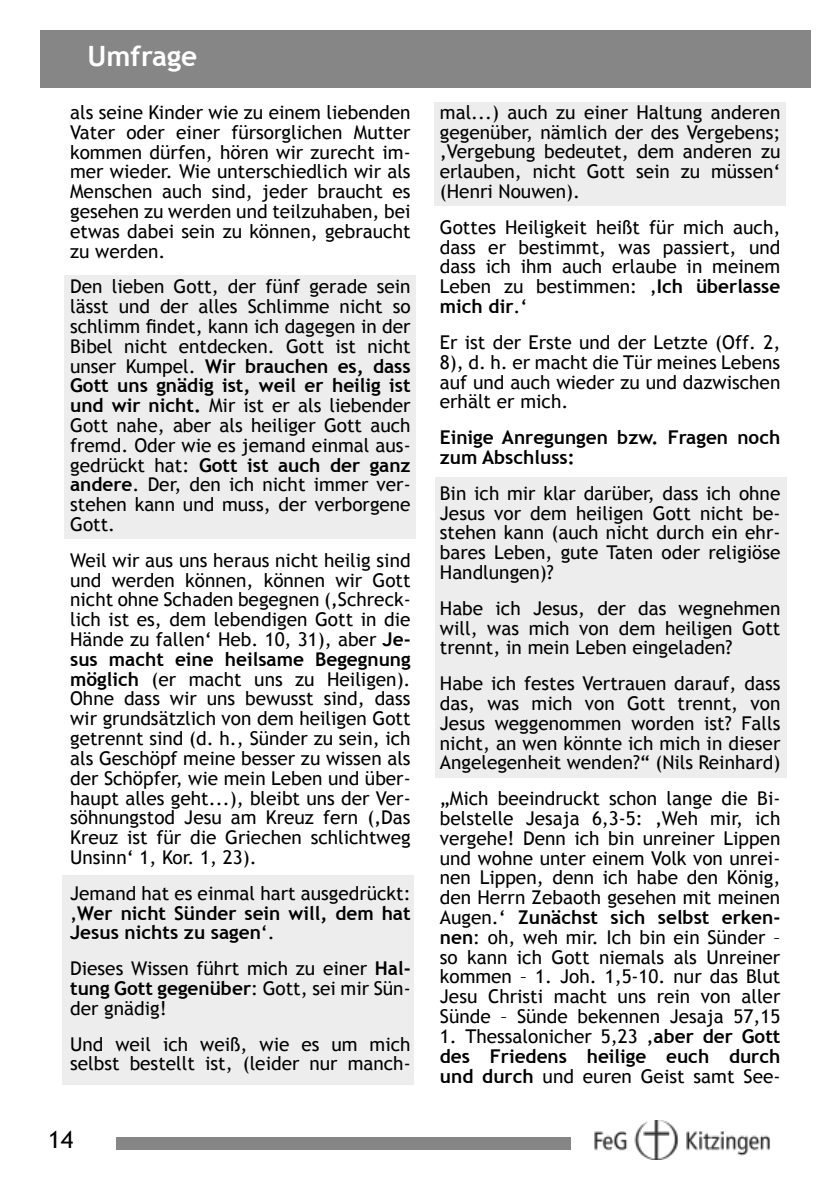
<style>
.page{position:relative;width:840px;height:1191px;background:#fff}
.page>*{position:absolute;margin:0;border:0;box-sizing:border-box;transform-origin:0 0}
.t1{font:700 28px "Trebuchet MS";color:#fff}
.t2{font:24px "Trebuchet MS";color:#000}
.t3{font:19px/19.8px "Trebuchet MS";color:#000;text-align:justify}
.t4{font:700 19px/19.8px "Trebuchet MS";color:#000;text-align:justify}
.s1{font-weight:700}
.s2{font-weight:400}
</style>
<div class="page">
<div style="left:40px;top:30px;width:770px;height:57px;background:#868686"></div>
<div style="left:116px;top:1137px;width:454px;height:12px;background:#868686"></div>
<img style="left:594px;top:1120px;width:176px;height:39px">
<div style="left:433px;top:102px;width:352px;height:104px;background:#ededed"></div>
<div style="left:64px;top:275px;width:352px;height:264px;background:#ededed"></div>
<div style="left:434px;top:478px;width:352px;height:300px;background:#ededed"></div>
<div style="left:62px;top:874px;width:352px;height:210px;background:#ededed"></div>
<h1 class="t1" style="left:87px;top:39px;width:111px">Umfrage</h1>
<p class="t3" style="left:70px;top:103px;width:342px">als seine Kinder wie zu einem liebenden Vater oder einer fürsorglichen Mutter kommen dürfen, hören wir zurecht im&shy;mer wieder. Wie unterschiedlich wir als Menschen auch sind, jeder braucht es gesehen zu werden und teilzuhaben, bei etwas dabei sein zu können, gebraucht zu werden.</p>
<p class="t3" style="left:70px;top:277px;width:342px">Den lieben Gott, der fünf gerade sein lässt und der alles Schlimme nicht so schlimm findet, kann ich dagegen in der Bibel nicht entdecken. Gott ist nicht unser Kumpel. <span class="s1">Wir brauchen es, dass Gott uns gnädig ist, weil er heilig ist und wir nicht.</span> Mir ist er als liebender Gott nahe, aber als heiliger Gott auch fremd. Oder wie es jemand einmal aus&shy;gedrückt hat: <span class="s1">Gott ist auch der ganz andere</span>. Der, den ich nicht immer ver&shy;stehen kann und muss, der verborgene Gott.</p>
<p class="t3" style="left:70px;top:550px;width:342px">Weil wir aus uns heraus nicht heilig sind und werden können, können wir Gott nicht ohne Schaden begegnen (‚Schreck&shy;lich ist es, dem lebendigen Gott in die Hände zu fallen‘ Heb. 10, 31), aber <span class="s1">Je&shy;sus macht eine heilsame Begegnung möglich</span> (er macht uns zu Heiligen).<br>Ohne dass wir uns bewusst sind, dass wir grundsätzlich von dem heiligen Gott getrennt sind (d. h., Sünder zu sein, ich als Geschöpf meine besser zu wissen als der Schöpfer, wie mein Leben und über&shy;haupt alles geht...), bleibt uns der Ver&shy;söhnungstod Jesu am Kreuz fern (‚Das Kreuz ist für die Griechen schlichtweg Unsinn‘ 1, Kor. 1, 23).</p>
<p class="t4" style="left:70px;top:883px;width:342px"><span class="s2">Jemand hat es einmal hart ausgedrückt: ‚</span>Wer nicht Sünder sein will, dem hat Jesus nichts zu sagen<span class="s2">‘.</span></p>
<p class="t3" style="left:70px;top:958px;width:342px">Dieses Wissen führt mich zu einer <span class="s1">Hal&shy;tung Gott gegenüber</span>: Gott, sei mir Sün&shy;der gnädig!</p>
<p class="t3" style="left:70px;top:1034px;width:342px">Und weil ich weiß, wie es um mich selbst bestellt ist, (leider nur manch-</p>
<p class="t2" style="left:48px;top:1125px;width:27px">14</p>
<p class="t3" style="left:439px;top:102px;width:342px">mal...) auch zu einer Haltung anderen gegenüber, nämlich der des Vergebens; ‚Vergebung bedeutet, dem anderen zu erlauben, nicht Gott sein zu müssen‘ (Henri Nouwen).</p>
<p class="t3" style="left:439px;top:217px;width:342px">Gottes Heiligkeit heißt für mich auch, dass er bestimmt, was passiert, und dass ich ihm auch erlaube in meinem Leben zu bestimmen: ‚<span class="s1">Ich überlasse mich dir</span>.‘</p>
<p class="t3" style="left:439px;top:332px;width:342px">Er ist der Erste und der Letzte (Off. 2, 8), d. h. er macht die Tür meines Lebens auf und auch wieder zu und dazwischen erhält er mich.</p>
<p class="t4" style="left:439px;top:427px;width:342px">Einige Anregungen bzw. Fragen noch zum Abschluss:</p>
<p class="t3" style="left:439px;top:483px;width:342px">Bin ich mir klar darüber, dass ich ohne Jesus vor dem heiligen Gott nicht be&shy;stehen kann (auch nicht durch ein ehr&shy;bares Leben, gute Taten oder religiöse Handlungen)?</p>
<p class="t3" style="left:439px;top:598px;width:342px">Habe ich Jesus, der das wegnehmen will, was mich von dem heiligen Gott trennt, in mein Leben eingeladen?</p>
<p class="t3" style="left:439px;top:674px;width:342px">Habe ich festes Vertrauen darauf, dass das, was mich von Gott trennt, von Jesus weggenommen worden ist? Falls nicht, an wen könnte ich mich in dieser Angelegenheit wenden?“ (Nils Reinhard)</p>
<p class="t3" style="left:439px;top:789px;width:342px">„Mich beeindruckt schon lange die Bi&shy;belstelle Jesaja 6,3-5: ‚Weh mir, ich vergehe! Denn ich bin unreiner Lippen und wohne unter einem Volk von unrei&shy;nen Lippen, denn ich habe den König, den Herrn Zebaoth gesehen mit meinen Augen.‘ <span class="s1">Zunächst sich selbst erken&shy;nen</span>: oh, weh mir. Ich bin ein Sünder – so kann ich Gott niemals als Unreiner kommen – 1. Joh. 1,5-10. nur das Blut Jesu Christi macht uns rein von aller Sünde – Sünde bekennen Jesaja 57,15</p>
<p class="t4" style="left:439px;top:1026px;width:342px"><span class="s2">1. Thessalonicher 5,23 ‚</span>aber der Gott des Friedens heilige euch durch und durch <span class="s2">und euren Geist samt See-</span></p>
</div>
